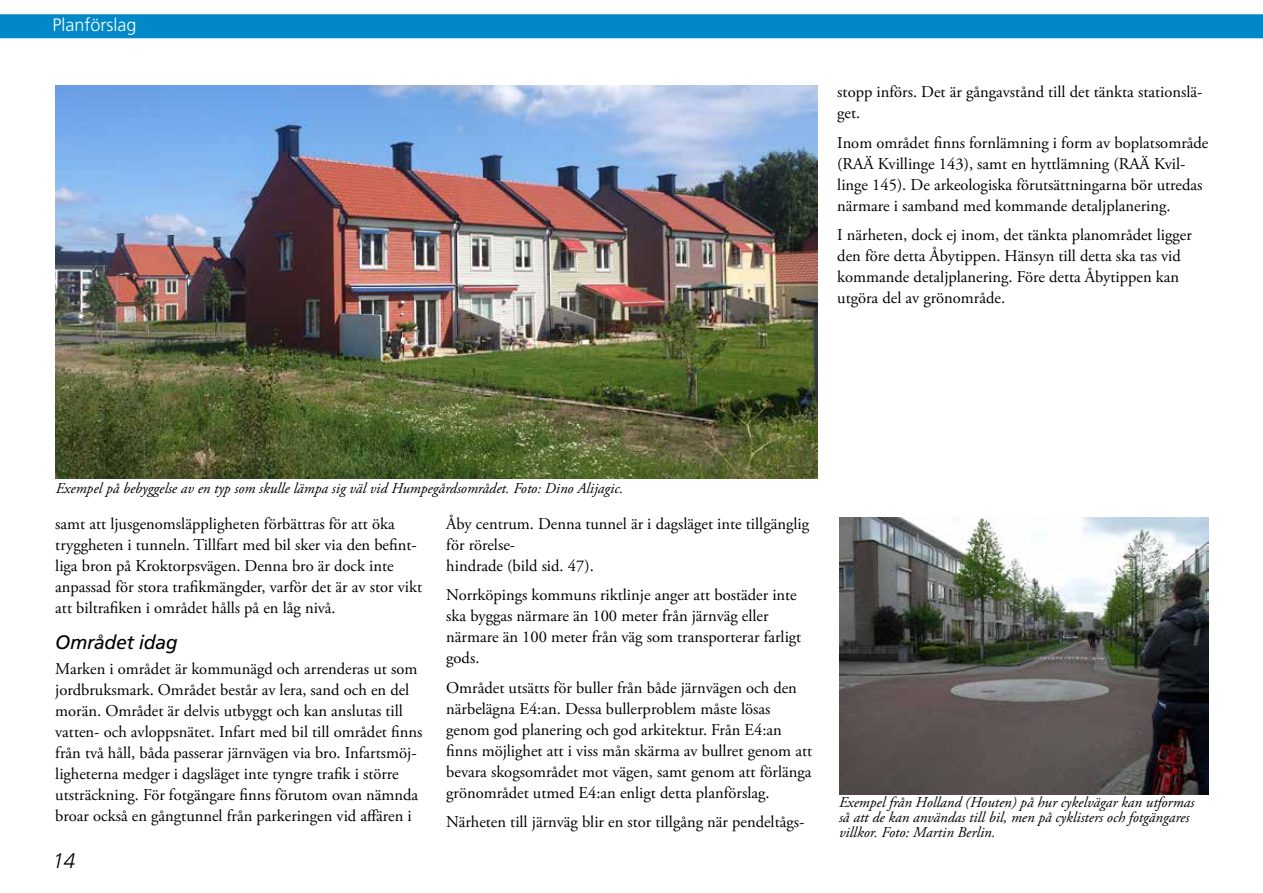
<style>
.page{position:relative;width:1263px;height:893px;background:#fff}
.page>*{position:absolute;margin:0;border:0;box-sizing:border-box;transform-origin:0 0}
.t1{font:italic 300 21px "Frutiger LT Std";color:#000}
.t2{font:italic 19.5px "Frutiger LT Std";letter-spacing:-.02em;color:#000}
.t3{font:300 18px "Frutiger LT Std";color:#fff}
.t4{font:16.5px/21px "Adobe Garamond Pro";color:#000}
.t5{font:italic 15px/15px "Adobe Garamond Pro";color:#000}
</style>
<div class="page">
<div style="left:0;top:14px;width:1263px;height:24px;background:#0088c9"></div>
<img style="left:55px;top:85px;width:762px;height:394px">
<img style="left:839px;top:518px;width:369px;height:277px">
<p class="t3" style="left:52px;top:15px;width:86px">Planförslag</p>
<p class="t4" style="left:837px;top:82px;width:367px">stopp införs. Det är gångavstånd till det tänkta stationslä&shy;get.</p>
<p class="t4" style="left:837px;top:132px;width:373px">Inom området finns fornlämning i form av boplatsområde (RAÄ Kvillinge 143), samt en hyttlämning (RAÄ Kvil&shy;linge 145). De arkeologiska förutsättningarna bör utredas närmare i samband med kommande detaljplanering.</p>
<p class="t4" style="left:837px;top:225px;width:356px">I närheten, dock ej inom, det tänkta planområdet ligger den före detta Åbytippen. Hänsyn till detta ska tas vid kommande detaljplanering. Före detta Åbytippen kan utgöra del av grönområde.</p>
<p class="t5" style="left:56px;top:481px;width:569px">Exempel på bebyggelse av en typ som skulle lämpa sig väl vid Humpegårdsområdet. Foto: Dino Alijagic.</p>
<p class="t4" style="left:55px;top:513px;width:368px">samt att ljusgenomsläppligheten förbättras för att öka tryggheten i tunneln. Tillfart med bil sker via den befint&shy;liga bron på Kroktorpsvägen. Denna bro är dock inte anpassad för stora trafikmängder, varför det är av stor vikt att biltrafiken i området hålls på en låg nivå.</p>
<p class="t2" style="left:55px;top:631px;width:124px">Området idag</p>
<p class="t4" style="left:55px;top:659px;width:369px">Marken i området är kommunägd och arrenderas ut som jordbruksmark. Området består av lera, sand och en del morän. Området är delvis utbyggt och kan anslutas till vatten- och avloppsnätet. Infart med bil till området finns från två håll, båda passerar järnvägen via bro. Infartsmöj&shy;ligheterna medger i dagsläget inte tyngre trafik i större utsträckning. För fotgängare finns förutom ovan nämnda broar också en gångtunnel från parkeringen vid affären i</p>
<p class="t1" style="left:52px;top:849px;width:24px">14</p>
<p class="t4" style="left:446px;top:513px;width:364px">Åby centrum. Denna tunnel är i dagsläget inte tillgänglig för rörelse-<br>hindrade (bild sid. 47).</p>
<p class="t4" style="left:446px;top:585px;width:357px">Norrköpings kommuns riktlinje anger att bostäder inte ska byggas närmare än 100 meter från järnväg eller närmare än 100 meter från väg som transporterar farligt gods.</p>
<p class="t4" style="left:446px;top:677px;width:367px">Området utsätts för buller från både järnvägen och den närbelägna E4:an. Dessa bullerproblem måste lösas genom god planering och god arkitektur. Från E4:an finns möjlighet att i viss mån skärma av bullret genom att bevara skogsområdet mot vägen, samt genom att förlänga grönområdet utmed E4:an enligt detta planförslag.</p>
<p class="t4" style="left:446px;top:812px;width:360px">Närheten till järnväg blir en stor tillgång när pendeltågs-</p>
<p class="t5" style="left:839px;top:795px;width:357px">Exempel från Holland (Houten) på hur cykelvägar kan utformas så att de kan användas till bil, men på cyklisters och fotgängares villkor. Foto: Martin Berlin.</p>
</div>
